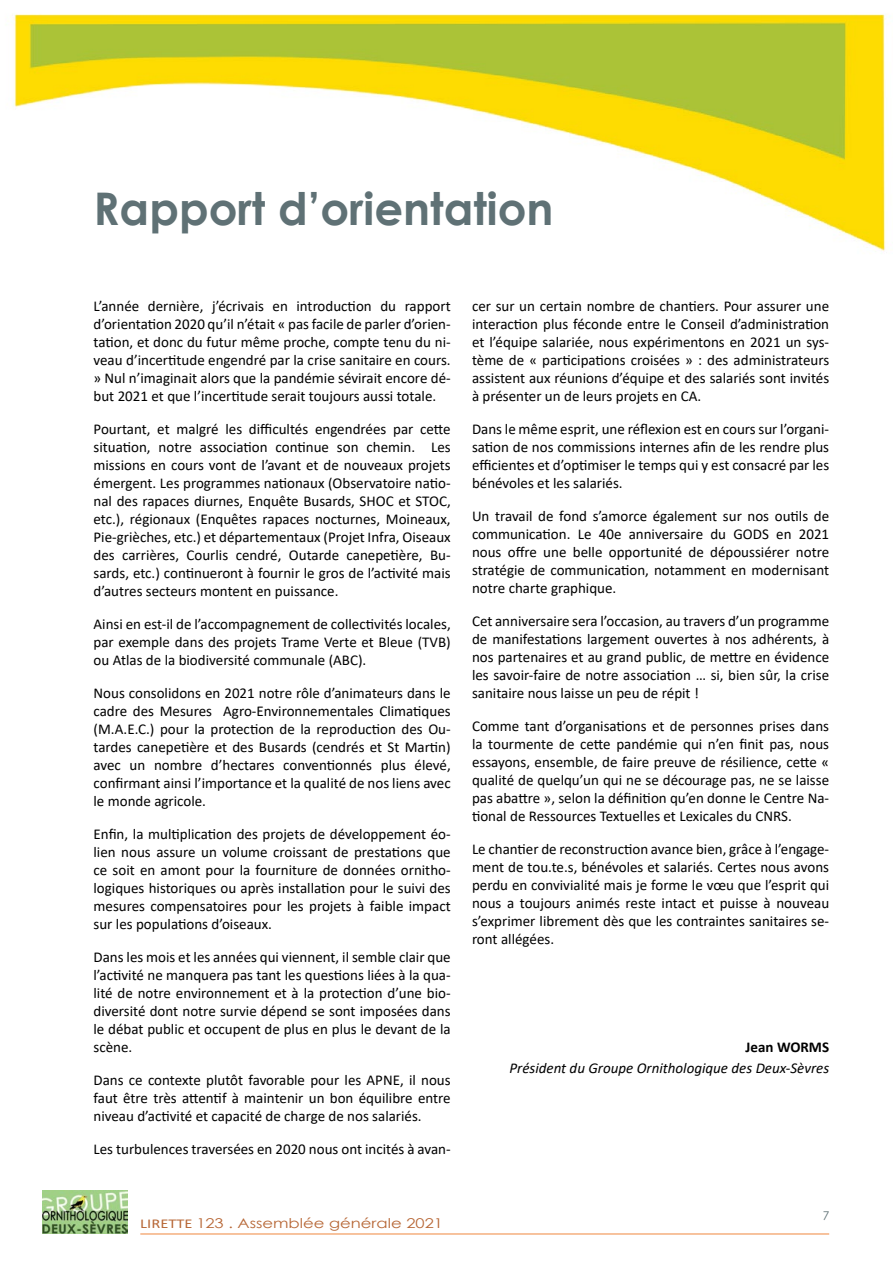
<style>
.page{position:relative;width:893px;height:1263px;background:#fff}
.page>*{position:absolute;margin:0;border:0;box-sizing:border-box;transform-origin:0 0}
.t1{font:700 45px "Century Gothic";color:#5f7175}
.t2{font:15px/18px "Calibri";color:#000;text-align:justify}
.t3{font:italic 15px "Calibri";color:#000}
.t4{font:700 15px "Calibri";color:#000}
.t5{font:13.5px "Century Gothic";color:#b76736;scale:1.22 1}
.t6{font:12px "Century Gothic";color:#5f7175}
.s1{font-family:"Calibri"}
</style>
<div class="page">
<img style="left:10px;top:14px;width:876px;height:237px">
<hr style="left:140px;top:1233px;width:689px;height:2px;background:#f5af7e">
<img style="left:43px;top:1191px;width:85px;height:42px">
<h1 class="t1" style="left:94px;top:175px;width:461px">Rapport d’orientation</h1>
<p class="t2" style="left:94px;top:297px;width:359px">L’année dernière, j’écrivais en introduction du rapport d’orientation 2020 qu’il n’était « pas facile de parler d’orien&shy;tation, et donc du futur même proche, compte tenu du ni&shy;veau d’incertitude engendré par la crise sanitaire en cours. » Nul n’imaginait alors que la pandémie sévirait encore dé&shy;but 2021 et que l’incertitude serait toujours aussi totale.</p>
<p class="t2" style="left:94px;top:420px;width:359px">Pourtant, et malgré les difficultés engendrées par cette situation, notre association continue son chemin. Les missions en cours vont de l’avant et de nouveaux projets émergent. Les programmes nationaux (Observatoire natio&shy;nal des rapaces diurnes, Enquête Busards, SHOC et STOC, etc.), régionaux (Enquêtes rapaces nocturnes, Moineaux, Pie-grièches, etc.) et départementaux (Projet Infra, Oiseaux des carrières, Courlis cendré, Outarde canepetière, Bu&shy;sards, etc.) continueront à fournir le gros de l’activité mais d’autres secteurs montent en puissance.</p>
<p class="t2" style="left:94px;top:615px;width:359px">Ainsi en est-il de l’accompagnement de collectivités locales, par exemple dans des projets Trame Verte et Bleue (TVB) ou Atlas de la biodiversité communale (ABC).</p>
<p class="t2" style="left:94px;top:684px;width:359px">Nous consolidons en 2021 notre rôle d’animateurs dans le cadre des Mesures Agro-Environnementales Climatiques (M.A.E.C.) pour la protection de la reproduction des Ou&shy;tardes canepetière et des Busards (cendrés et St Martin) avec un nombre d’hectares conventionnés plus élevé, confirmant ainsi l’importance et la qualité de nos liens avec le monde agricole.</p>
<p class="t2" style="left:94px;top:825px;width:359px">Enfin, la multiplication des projets de développement éo&shy;lien nous assure un volume croissant de prestations que ce soit en amont pour la fourniture de données ornitho&shy;logiques historiques ou après installation pour le suivi des mesures compensatoires pour les projets à faible impact sur les populations d’oiseaux.</p>
<p class="t2" style="left:94px;top:948px;width:359px">Dans les mois et les années qui viennent, il semble clair que l’activité ne manquera pas tant les questions liées à la qua&shy;lité de notre environnement et à la protection d’une bio&shy;diversité dont notre survie dépend se sont imposées dans le débat public et occupent de plus en plus le devant de la scène.</p>
<p class="t2" style="left:94px;top:1071px;width:359px">Dans ce contexte plutôt favorable pour les APNE, il nous faut être très attentif à maintenir un bon équilibre entre niveau d’activité et capacité de charge de nos salariés.</p>
<p class="t2" style="left:94px;top:1140px;width:359px">Les turbulences traversées en 2020 nous ont incités à avan-</p>
<p class="t2" style="left:472px;top:297px;width:359px">cer sur un certain nombre de chantiers. Pour assurer une interaction plus féconde entre le Conseil d’administration et l’équipe salariée, nous expérimentons en 2021 un sys&shy;tème de « participations croisées » : des administrateurs assistent aux réunions d’équipe et des salariés sont invités à présenter un de leurs projets en CA.</p>
<p class="t2" style="left:472px;top:420px;width:359px">Dans le même esprit, une réflexion est en cours sur l’organi&shy;sation de nos commissions internes afin de les rendre plus efficientes et d’optimiser le temps qui y est consacré par les bénévoles et les salariés.</p>
<p class="t2" style="left:472px;top:507px;width:359px">Un travail de fond s’amorce également sur nos outils de communication. Le 40e anniversaire du GODS en 2021 nous offre une belle opportunité de dépoussiérer notre stratégie de communication, notamment en modernisant notre charte graphique.</p>
<p class="t2" style="left:472px;top:612px;width:359px">Cet anniversaire sera l’occasion, au travers d’un programme de manifestations largement ouvertes à nos adhérents, à nos partenaires et au grand public, de mettre en évidence les savoir-faire de notre association … si, bien sûr, la crise sanitaire nous laisse un peu de répit !</p>
<p class="t2" style="left:472px;top:717px;width:359px">Comme tant d’organisations et de personnes prises dans la tourmente de cette pandémie qui n’en finit pas, nous essayons, ensemble, de faire preuve de résilience, cette « qualité de quelqu’un qui ne se décourage pas, ne se laisse pas abattre », selon la définition qu’en donne le Centre Na&shy;tional de Ressources Textuelles et Lexicales du CNRS.</p>
<p class="t2" style="left:472px;top:840px;width:359px">Le chantier de reconstruction avance bien, grâce à l’engage&shy;ment de tou.te.s, bénévoles et salariés. Certes nous avons perdu en convivialité mais je forme le vœu que l’esprit qui nous a toujours animés reste intact et puisse à nouveau s’exprimer librement dès que les contraintes sanitaires se&shy;ront allégées.</p>
<p class="t4" style="left:746px;top:1036px;width:85px">Jean WORMS</p>
<p class="t3" style="left:509px;top:1058px;width:321px">Président du Groupe Ornithologique des Deux-Sèvres</p>
<p class="t5" style="left:140px;top:1214px;width:250px"><span class="s1">LIRETTE</span> 123 . Assemblée générale 2021</p>
<p class="t6" style="left:823px;top:1208px;width:8px">7</p>
</div>
